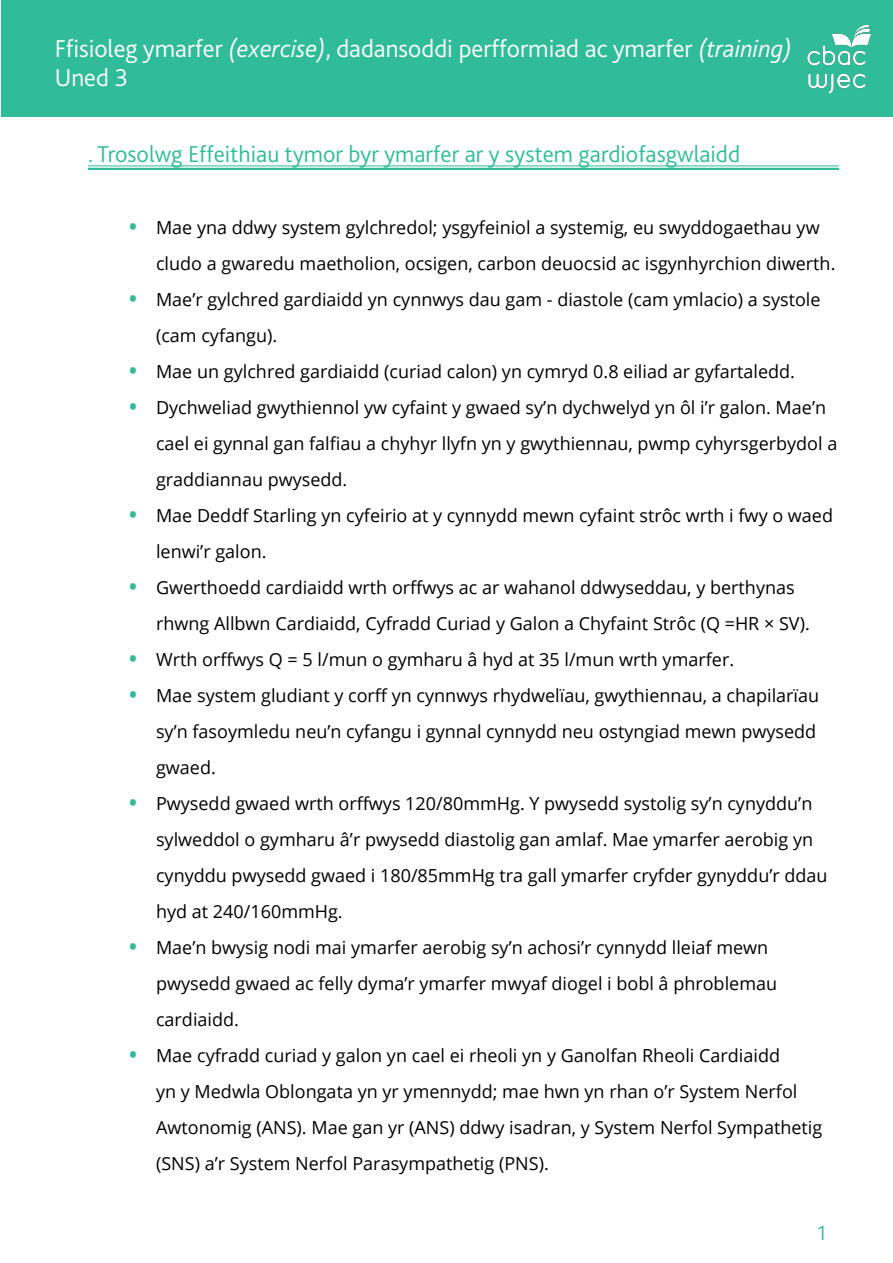
<style>
.page{position:relative;width:893px;height:1263px;background:#fff}
.page>*{position:absolute;margin:0;border:0;box-sizing:border-box;transform-origin:0 0}
.t1{font:300 25.5px/28.5px "Bliss 2";color:#fff}
.Sub_Section_-_colour{font:300 24px "Bliss 2";color:#30bc99}
.t2{font:300 21px "Bliss 2";color:#30bc99}
.t3{font:18px/36px "Open Sans";color:#000}
.s1{font-style:italic}
.s2{font-weight:700;font-size:21px;color:#30bc99}
</style>
<div class="page">
<div style="left:1px;top:1px;width:891px;height:116px;background:#30bc99"></div>
<img style="left:807px;top:24px;width:65px;height:69px">
<hr style="left:88px;top:168px;width:751px;height:2px;background:#30bc99">
<hr style="left:88px;top:166px;width:751px;height:1px;background:#30bc99">
<h1 class="t1" style="left:55px;top:34px;width:738px">Ffisioleg ymarfer <span class="s1">(exercise)</span>, dadansoddi perfformiad ac ymarfer <span class="s1">(training)<br></span>Uned 3</h1>
<p class="Sub_Section_-_colour" style="left:88px;top:139px;width:654px">. Trosolwg Effeithiau tymor byr ymarfer ar y system gardiofasgwlaidd</p>
<p class="t3" style="left:156px;top:209px;width:681px;text-indent:-27px"><span class="s2">•</span> Mae yna ddwy system gylchredol; ysgyfeiniol a systemig, eu swyddogaethau yw cludo a gwaredu maetholion, ocsigen, carbon deuocsid ac isgynhyrchion diwerth.</p>
<p class="t3" style="left:156px;top:281px;width:666px;text-indent:-27px"><span class="s2">•</span> Mae’r gylchred gardiaidd yn cynnwys dau gam - diastole (cam ymlacio) a systole (cam cyfangu).</p>
<p class="t3" style="left:129px;top:353px;width:667px"><span class="s2">•</span> Mae un gylchred gardiaidd (curiad calon) yn cymryd 0.8 eiliad ar gyfartaledd.</p>
<p class="t3" style="left:156px;top:389px;width:683px;text-indent:-27px"><span class="s2">•</span> Dychweliad gwythiennol yw cyfaint y gwaed sy’n dychwelyd yn ôl i’r galon. Mae’n cael ei gynnal gan falfiau a chyhyr llyfn yn y gwythiennau, pwmp cyhyrsgerbydol a graddiannau pwysedd.</p>
<p class="t3" style="left:156px;top:497px;width:678px;text-indent:-27px"><span class="s2">•</span> Mae Deddf Starling yn cyfeirio at y cynnydd mewn cyfaint strôc wrth i fwy o waed lenwi’r galon.</p>
<p class="t3" style="left:156px;top:569px;width:655px;text-indent:-27px"><span class="s2">•</span> Gwerthoedd cardiaidd wrth orffwys ac ar wahanol ddwyseddau, y berthynas rhwng Allbwn Cardiaidd, Cyfradd Curiad y Galon a Chyfaint Strôc (Q =HR × SV).</p>
<p class="t3" style="left:129px;top:641px;width:607px"><span class="s2">•</span> Wrth orffwys Q = 5 l/mun o gymharu â hyd at 35 l/mun wrth ymarfer.</p>
<p class="t3" style="left:156px;top:677px;width:665px;text-indent:-27px"><span class="s2">•</span> Mae system gludiant y corff yn cynnwys rhydwelïau, gwythiennau, a chapilarïau sy’n fasoymledu neu’n cyfangu i gynnal cynnydd neu ostyngiad mewn pwysedd gwaed.</p>
<p class="t3" style="left:156px;top:785px;width:673px;text-indent:-27px"><span class="s2">•</span> Pwysedd gwaed wrth orffwys 120/80mmHg. Y pwysedd systolig sy’n cynyddu’n sylweddol o gymharu â’r pwysedd diastolig gan amlaf. Mae ymarfer aerobig yn cynyddu pwysedd gwaed i 180/85mmHg tra gall ymarfer cryfder gynyddu’r ddau hyd at 240/160mmHg.</p>
<p class="t3" style="left:156px;top:929px;width:623px;text-indent:-27px"><span class="s2">•</span> Mae’n bwysig nodi mai ymarfer aerobig sy’n achosi’r cynnydd lleiaf mewn pwysedd gwaed ac felly dyma’r ymarfer mwyaf diogel i bobl â phroblemau cardiaidd.</p>
<p class="t3" style="left:156px;top:1037px;width:668px;text-indent:-27px"><span class="s2">•</span> Mae cyfradd curiad y galon yn cael ei rheoli yn y Ganolfan Rheoli Cardiaidd<br>yn y Medwla Oblongata yn yr ymennydd; mae hwn yn rhan o’r System Nerfol Awtonomig (ANS). Mae gan yr (ANS) ddwy isadran, y System Nerfol Sympathetig (SNS) a’r System Nerfol Parasympathetig (PNS).</p>
<p class="t2" style="left:818px;top:1220px;width:10px">1</p>
</div>
